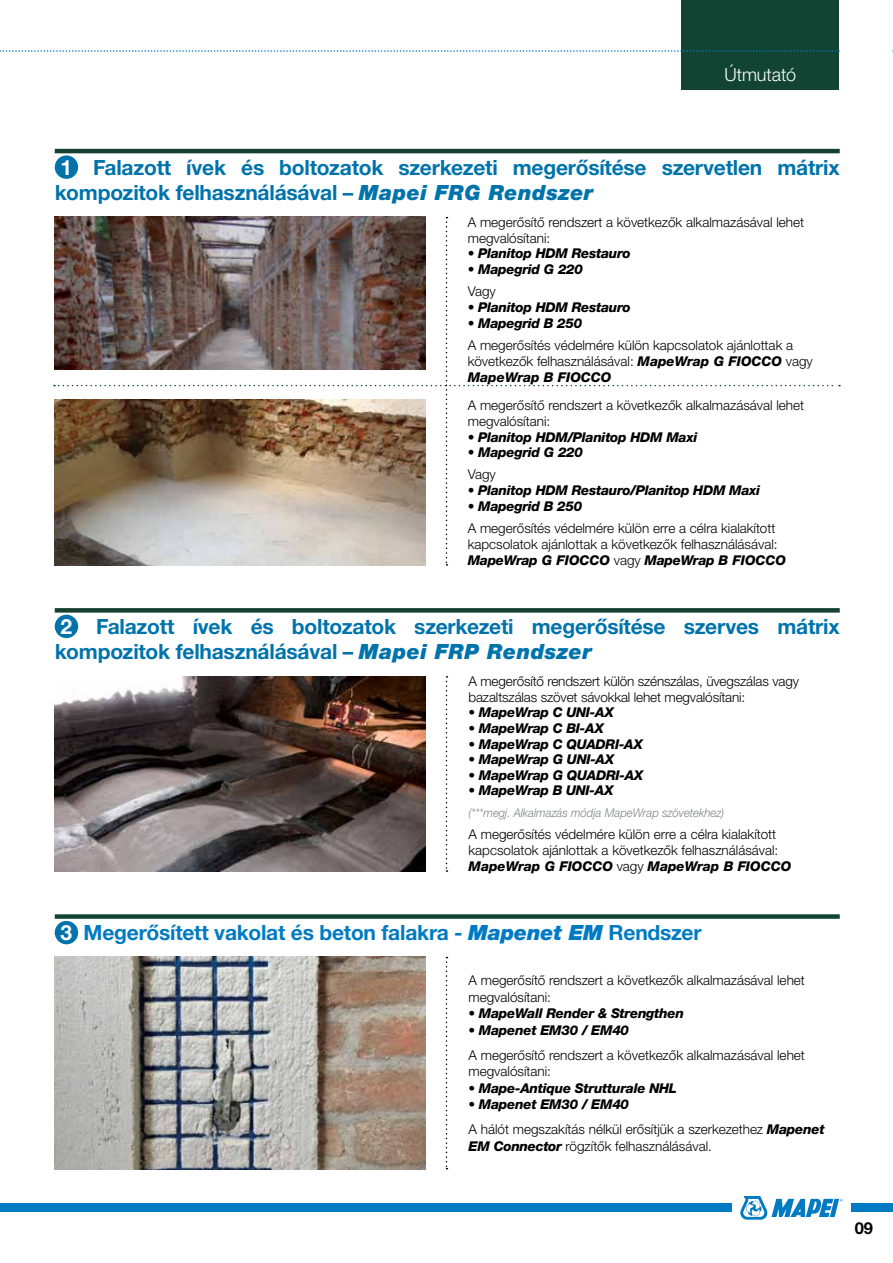
<style>
.page{position:relative;width:893px;height:1263px;background:#fff}
.page>*{position:absolute;margin:0;border:0;box-sizing:border-box;transform-origin:0 0}
.t1{font:700 21px/25.5px "Helvetica Neue LTW1 G";letter-spacing:-.01em;color:#0073ab}
.t2{font:700 21px "Helvetica Neue LTW1 G";letter-spacing:-.01em;color:#007ac2}
.t3{font:300 18px "Helvetica Neue LTW1 G";letter-spacing:-.005em;color:#fff}
.t4{font:700 16.5px "Helvetica Neue LTW1 G";color:#000}
.t5{font:300 13.5px/16px "Helvetica Neue LTW1 G";color:#000}
.t6{font:italic 800 13.5px "Helvetica Neue LTW1 G";letter-spacing:-.02em;color:#000}
.t7{font:italic 300 12px "Helvetica Neue LTW1 G";color:#808285;scale:.95 1}
.s1{color:#fff}
.s2{font-weight:900;font-style:italic}
.s3{font-weight:800;font-style:italic}
</style>
<div class="page">
<hr style="left:55px;top:149px;width:785px;height:4px;background:#154031">
<div style="left:55px;top:155px;width:23px;height:24px;background:#0073ab;border-radius:50%"></div>
<div style="left:682px;top:0;width:157px;height:89px;background:#114432"></div>
<svg style="left:0;top:50px;width:839px;height:2px"></svg>
<svg style="left:740px;top:1196px;width:103px;height:24px"></svg>
<div style="left:0;top:1204px;width:732px;height:8px;background:#007ac2"></div>
<div style="left:851px;top:1204px;width:42px;height:8px;background:#007ac2"></div>
<svg style="left:54px;top:217px;width:786px;height:349px"></svg>
<svg style="left:446px;top:676px;width:1px;height:196px"></svg>
<img style="left:54px;top:400px;width:371px;height:166px">
<img style="left:54px;top:676px;width:372px;height:196px">
<img style="left:54px;top:217px;width:371px;height:153px">
<div style="left:55px;top:608px;width:785px;height:5px;background:#154031"></div>
<div style="left:55px;top:615px;width:23px;height:23px;background:#0073ab;border-radius:50%"></div>
<div style="left:55px;top:914px;width:785px;height:5px;background:#114432"></div>
<div style="left:55px;top:921px;width:23px;height:23px;background:#0073ab;border-radius:50%"></div>
<svg style="left:446px;top:957px;width:1px;height:212px"></svg>
<img style="left:55px;top:957px;width:371px;height:212px">
<h2 class="t3" style="left:725px;top:63px;width:73px">Útmutató</h2>
<h1 class="t1" style="left:55px;top:154px;width:786px"><span class="s1">1</span> Falazott ívek és boltozatok szerkezeti megerősítése szervetlen mátrix kompozitok felhasználásával – <span class="s2">Mapei FRG Rendszer</span></h1>
<p class="t5" style="left:468px;top:214px;width:338px">A megerősítő rendszert a következők alkalmazásával lehet megvalósítani:</p>
<p class="t6" style="left:468px;top:246px;width:165px">• Planitop HDM Restauro</p>
<p class="t6" style="left:468px;top:261px;width:117px">• Mapegrid G 220</p>
<p class="t5" style="left:468px;top:283px;width:30px">Vagy</p>
<p class="t6" style="left:468px;top:299px;width:165px">• Planitop HDM Restauro</p>
<p class="t6" style="left:468px;top:315px;width:116px">• Mapegrid B 250</p>
<p class="t5" style="left:468px;top:337px;width:346px">A megerősítés védelmére külön kapcsolatok ajánlottak a következők felhasználásával: <span class="s3">MapeWrap G FIOCCO</span> vagy<br><span class="s3">MapeWrap B FIOCCO</span></p>
<p class="t5" style="left:468px;top:397px;width:338px">A megerősítő rendszert a következők alkalmazásával lehet megvalósítani:</p>
<p class="t6" style="left:468px;top:429px;width:231px">• Planitop HDM/Planitop HDM Maxi</p>
<p class="t6" style="left:468px;top:444px;width:117px">• Mapegrid G 220</p>
<p class="t5" style="left:468px;top:467px;width:30px">Vagy</p>
<p class="t6" style="left:468px;top:482px;width:294px">• Planitop HDM Restauro/Planitop HDM Maxi</p>
<p class="t6" style="left:468px;top:498px;width:116px">• Mapegrid B 250</p>
<p class="t5" style="left:468px;top:520px;width:320px">A megerősítés védelmére külön erre a célra kialakított kapcsolatok ajánlottak a következők felhasználásával:<br><span class="s3">MapeWrap G FIOCCO</span> vagy <span class="s3">MapeWrap B FIOCCO</span></p>
<h1 class="t1" style="left:55px;top:613px;width:786px"><span class="s1">2</span> Falazott ívek és boltozatok szerkezeti megerősítése szerves mátrix kompozitok felhasználásával – <span class="s2">Mapei FRP Rendszer</span></h1>
<p class="t5" style="left:468px;top:673px;width:332px;line-height:15.6px">A megerősítő rendszert külön szénszálas, üvegszálas vagy bazaltszálas szövet sávokkal lehet megvalósítani:</p>
<p class="t6" style="left:468px;top:704px;width:147px">• MapeWrap C UNI-AX</p>
<p class="t6" style="left:468px;top:720px;width:137px">• MapeWrap C BI-AX</p>
<p class="t6" style="left:468px;top:736px;width:176px">• MapeWrap C QUADRI-AX</p>
<p class="t6" style="left:468px;top:751px;width:147px">• MapeWrap G UNI-AX</p>
<p class="t6" style="left:468px;top:767px;width:176px">• MapeWrap G QUADRI-AX</p>
<p class="t6" style="left:468px;top:782px;width:147px">• MapeWrap B UNI-AX</p>
<p class="t7" style="left:468px;top:806px;width:271px">(***megj. Alkalmazás módja MapeWrap szövetekhez)</p>
<p class="t5" style="left:468px;top:826px;width:324px">A megerősítés védelmére külön erre a célra kialakított kapcsolatok ajánlottak a következők felhasználásával:<br><span class="s3">MapeWrap G FIOCCO</span> vagy <span class="s3">MapeWrap B FIOCCO</span></p>
<h1 class="t2" style="left:60px;top:919px;width:643px"><span class="s1">3</span> Megerősített vakolat és beton falakra - <span class="s2">Mapenet EM</span> Rendszer</h1>
<p class="t5" style="left:468px;top:972px;width:338px;line-height:16.5px">A megerősítő rendszert a következők alkalmazásával lehet megvalósítani:</p>
<p class="t6" style="left:468px;top:1005px;width:217px">• MapeWall Render &amp; Strengthen</p>
<p class="t6" style="left:468px;top:1022px;width:162px">• Mapenet EM30 / EM40</p>
<p class="t5" style="left:468px;top:1046px;width:338px;line-height:16.5px">A megerősítő rendszert a következők alkalmazásával lehet megvalósítani:</p>
<p class="t6" style="left:468px;top:1080px;width:210px">• Mape-Antique Strutturale NHL</p>
<p class="t5" style="left:468px;top:1092px;width:358px;line-height:25px"><span class="s3">• Mapenet EM30 / EM40<br></span>A hálót megszakítás nélkül erősítjük a szerkezethez <span class="s3">Mapenet</span></p>
<p class="t5" style="left:468px;top:1138px;width:245px"><span class="s3">EM Connector</span> rögzítők felhasználásával.</p>
<p class="t4" style="left:855px;top:1218px;width:20px">09</p>
</div>
